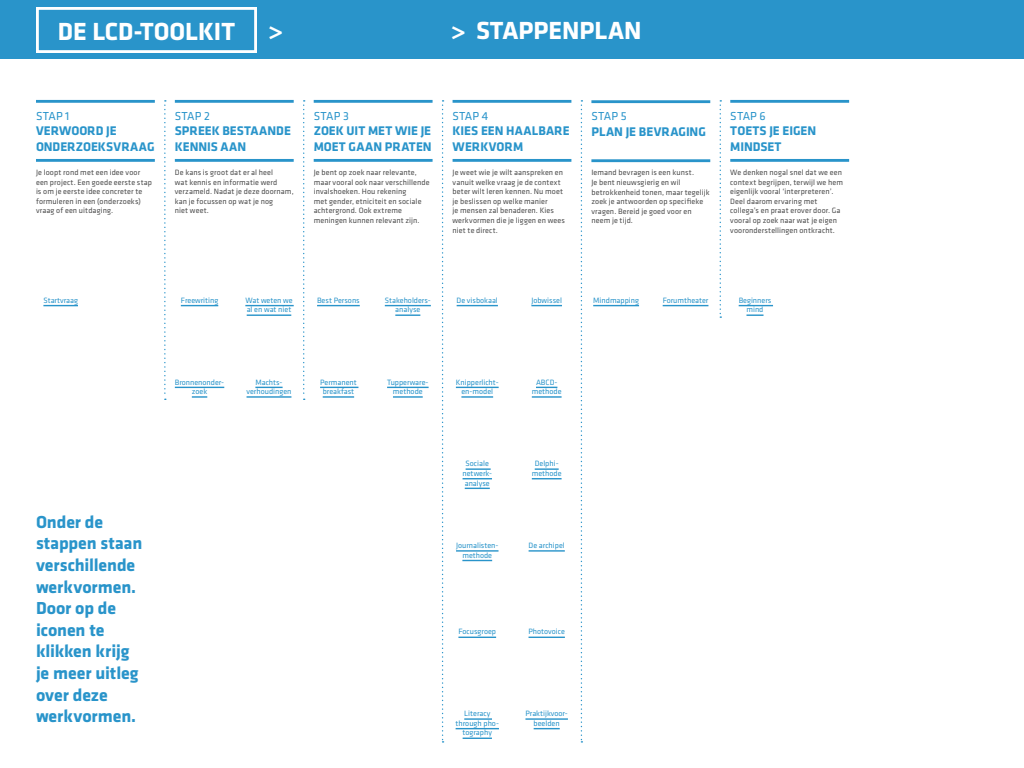
<style>
.page{position:relative;width:1024px;height:768px;background:#fff}
.page>*{position:absolute;margin:0;border:0;box-sizing:border-box;transform-origin:0 0}
.t1{font:700 25.7px "Klavika";color:#fff}
.t2{font:700 18px/21.6px "Klavika";letter-spacing:-.005em;color:#2994ca}
.t3{font:700 13px/15.6px "Klavika";letter-spacing:.005em;color:#2994ca}
.t4{font:12px "Klavika";letter-spacing:.015em;color:#2994ca}
.t5{font:8px/9.6px "Klavika";letter-spacing:.01em;color:#4d4d4d}
.t6{font:8px/9.6px "Klavika";color:#2994ca;text-align:center}
</style>
<div class="page">
<div style="left:0;top:0;width:1024px;height:59px;background:#2994ca"></div>
<div style="left:36px;top:7px;width:221px;height:46px;border:3px solid #fff"></div>
<hr style="left:36px;top:100px;width:119px;height:3px;background:#2994ca">
<hr style="left:36px;top:159px;width:119px;height:3px;background:#2994ca">
<hr style="left:43px;top:305px;width:35px;height:1px;background:#2994ca">
<hr style="left:175px;top:100px;width:119px;height:3px;background:#2994ca">
<hr style="left:175px;top:159px;width:119px;height:3px;background:#2994ca">
<hr style="left:314px;top:100px;width:119px;height:3px;background:#2994ca">
<hr style="left:314px;top:159px;width:119px;height:3px;background:#2994ca">
<hr style="left:591px;top:100px;width:119px;height:3px;background:#2994ca">
<hr style="left:591px;top:159px;width:119px;height:3px;background:#2994ca">
<hr style="left:730px;top:100px;width:119px;height:3px;background:#2994ca">
<hr style="left:730px;top:159px;width:119px;height:3px;background:#2994ca">
<hr style="left:453px;top:100px;width:118px;height:3px;background:#2994ca">
<hr style="left:453px;top:159px;width:118px;height:3px;background:#2994ca">
<hr style="left:181px;top:305px;width:37px;height:1px;background:#2994ca">
<hr style="left:245px;top:305px;width:49px;height:1px;background:#2994ca">
<hr style="left:247px;top:314px;width:44px;height:2px;background:#2994ca">
<hr style="left:175px;top:387px;width:49px;height:1px;background:#2994ca">
<svg style="left:192px;top:396px;width:15px;height:2px"></svg>
<svg style="left:255px;top:387px;width:28px;height:1px"></svg>
<hr style="left:247px;top:396px;width:44px;height:2px;background:#2994ca">
<hr style="left:317px;top:305px;width:43px;height:1px;background:#2994ca">
<hr style="left:385px;top:305px;width:46px;height:1px;background:#2994ca">
<hr style="left:395px;top:314px;width:25px;height:2px;background:#2994ca">
<hr style="left:320px;top:387px;width:38px;height:1px;background:#2994ca">
<hr style="left:323px;top:396px;width:31px;height:2px;background:#2994ca">
<hr style="left:387px;top:387px;width:42px;height:1px;background:#2994ca">
<hr style="left:393px;top:396px;width:30px;height:2px;background:#2994ca">
<hr style="left:457px;top:305px;width:41px;height:1px;background:#2994ca">
<hr style="left:531px;top:305px;width:31px;height:1px;background:#2994ca">
<hr style="left:456px;top:387px;width:43px;height:1px;background:#2994ca">
<hr style="left:461px;top:396px;width:32px;height:2px;background:#2994ca">
<svg style="left:536px;top:387px;width:21px;height:1px"></svg>
<hr style="left:532px;top:396px;width:30px;height:2px;background:#2994ca">
<hr style="left:466px;top:468px;width:25px;height:2px;background:#2994ca">
<svg style="left:463px;top:478px;width:29px;height:1px"></svg>
<svg style="left:465px;top:488px;width:25px;height:1px"></svg>
<hr style="left:535px;top:468px;width:24px;height:2px;background:#2994ca">
<hr style="left:532px;top:478px;width:30px;height:1px;background:#2994ca">
<hr style="left:456px;top:550px;width:43px;height:2px;background:#2994ca">
<hr style="left:462px;top:560px;width:30px;height:1px;background:#2994ca">
<hr style="left:529px;top:550px;width:36px;height:2px;background:#2994ca">
<hr style="left:458px;top:637px;width:38px;height:1px;background:#2994ca">
<hr style="left:529px;top:637px;width:36px;height:1px;background:#2994ca">
<hr style="left:464px;top:718px;width:28px;height:2px;background:#2994ca">
<hr style="left:456px;top:728px;width:43px;height:1px;background:#2994ca">
<svg style="left:463px;top:738px;width:29px;height:1px"></svg>
<hr style="left:525px;top:718px;width:43px;height:2px;background:#2994ca">
<svg style="left:534px;top:728px;width:26px;height:1px"></svg>
<hr style="left:593px;top:305px;width:46px;height:1px;background:#2994ca">
<hr style="left:663px;top:305px;width:45px;height:1px;background:#2994ca">
<hr style="left:739px;top:305px;width:34px;height:1px;background:#2994ca">
<svg style="left:746px;top:314px;width:18px;height:2px"></svg>
<svg style="left:164px;top:100px;width:2px;height:300px"></svg>
<svg style="left:303px;top:100px;width:2px;height:300px"></svg>
<svg style="left:442px;top:100px;width:2px;height:643px"></svg>
<svg style="left:581px;top:100px;width:1px;height:643px"></svg>
<svg style="left:720px;top:100px;width:1px;height:218px"></svg>
<h1 class="t1" style="left:58px;top:17px;width:98px">De LCD-tool</h1>
<h1 class="t1" style="left:198px;top:17px;width:34px">kit</h1>
<h1 class="t1" style="left:268px;top:16px;width:16px">&gt;</h1>
<h1 class="t1" style="left:451px;top:16px;width:192px">&gt; stappenplan</h1>
<h3 class="t4" style="left:36px;top:109px;width:35px">STAP 1</h3>
<h3 class="t3" style="left:36px;top:124px;width:120px">VERWOORD JE<br>ONDERZOEKSVRAAG</h3>
<p class="t5" style="left:36px;top:168px;width:117px">Je loopt rond met een idee voor een project. Een goede eerste stap is om je eerste idee concreter te formuleren in een (onderzoeks) vraag of een uitdaging.</p>
<h3 class="t4" style="left:175px;top:109px;width:37px">STAP 2</h3>
<h3 class="t3" style="left:175px;top:124px;width:32px">SPREEK</h3>
<h3 class="t3" style="left:175px;top:124px;width:116px;text-indent:48px">BESTAANDE<br>KENNIS AAN</h3>
<p class="t5" style="left:175px;top:168px;width:120px">De kans is groot dat er al heel<br>wat kennis en informatie werd verzameld. Nadat je deze doornam, kan je focussen op wat je nog<br>niet weet.</p>
<h3 class="t4" style="left:314px;top:109px;width:37px">STAP 3</h3>
<h3 class="t3" style="left:314px;top:124px;width:120px">ZOEK UIT MET WIE JE<br>MOET GAAN PRATEN</h3>
<p class="t5" style="left:314px;top:168px;width:117px">Je bent op zoek naar relevante, maar vooral ook naar verschillende invalshoeken. Hou rekening<br>met gender, etniciteit en sociale achtergrond. Ook extreme meningen kunnen relevant zijn.</p>
<h3 class="t4" style="left:453px;top:109px;width:37px">STAP 4</h3>
<h3 class="t3" style="left:453px;top:124px;width:117px">KIES EEN HAALBARE<br>WERKVORM</h3>
<p class="t5" style="left:453px;top:168px;width:114px">Je weet wie je wilt aanspreken en vanuit welke vraag je de context beter wilt leren kennen. Nu moet je beslissen op welke manier<br>je mensen zal benaderen. Kies werkvormen die je liggen en wees niet te direct.</p>
<h3 class="t4" style="left:591px;top:110px;width:37px">STAP 5</h3>
<h3 class="t3" style="left:591px;top:124px;width:116px">PLAN JE BEVRAGING</h3>
<p class="t5" style="left:591px;top:168px;width:120px">Iemand bevragen is een kunst.<br>Je bent nieuwsgierig en wil betrokkenheid tonen, maar tegelijk zoek je antwoorden op specifieke vragen. Bereid je goed voor en neem je tijd.</p>
<h3 class="t4" style="left:730px;top:109px;width:37px">STAP 6</h3>
<h3 class="t3" style="left:730px;top:124px;width:88px">TOETS JE EIGEN<br>MINDSET</h3>
<p class="t5" style="left:730px;top:168px;width:114px">We denken nogal snel dat we een context begrijpen, terwijl we hem eigenlijk vooral ‘interpreteren’.<br>Deel daarom ervaring met collega’s en praat erover door. Ga vooral op zoek naar wat je eigen vooronderstellingen ontkracht.</p>
<p class="t6" style="left:43px;top:295px;width:36px">Startvraag</p>
<h2 class="t2" style="left:36px;top:511px;width:108px">Onder de stappen staan verschillende werkvormen.<br>Door op de iconen te klikken krijg je meer uitleg over deze werkvormen.</h2>
<p class="t6" style="left:181px;top:295px;width:39px">Freewriting</p>
<p class="t6" style="left:245px;top:295px;width:49px;text-align:left">Wat weten we al en wat niet</p>
<p class="t6" style="left:317px;top:295px;width:44px">Best Persons</p>
<p class="t6" style="left:385px;top:295px;width:48px">Stakeholders&shy;analyse</p>
<p class="t6" style="left:457px;top:295px;width:43px">De visbokaal</p>
<p class="t6" style="left:531px;top:295px;width:32px">Jobwissel</p>
<p class="t6" style="left:175px;top:377px;width:51px">Bronnenonder&shy;zoek</p>
<p class="t6" style="left:247px;top:377px;width:46px">Machts&shy;verhoudingen</p>
<p class="t6" style="left:320px;top:377px;width:38px">Permanent breakfast</p>
<p class="t6" style="left:387px;top:377px;width:43px">Tupperware&shy;methode</p>
<p class="t6" style="left:456px;top:377px;width:44px">Knipperlicht&shy;en-model</p>
<p class="t6" style="left:532px;top:377px;width:31px">ABCD&shy;methode</p>
<p class="t6" style="left:463px;top:459px;width:31px">Sociale netwerk&shy;analyse</p>
<p class="t6" style="left:532px;top:459px;width:31px">Delphi&shy;methode</p>
<p class="t6" style="left:456px;top:541px;width:44px">Journalisten&shy;methode</p>
<p class="t6" style="left:529px;top:541px;width:38px">De archipel</p>
<p class="t6" style="left:458px;top:627px;width:39px">Focusgroep</p>
<p class="t6" style="left:529px;top:627px;width:38px">Photovoice</p>
<p class="t6" style="left:593px;top:295px;width:47px">Mindmapping</p>
<p class="t6" style="left:663px;top:295px;width:47px">Forumtheater</p>
<p class="t6" style="left:739px;top:295px;width:34px">Beginners mind</p>
<p class="t6" style="left:456px;top:709px;width:45px">Literacy through pho&shy;tography</p>
<p class="t6" style="left:525px;top:709px;width:44px">Praktijkvoor&shy;beelden</p>
</div>
